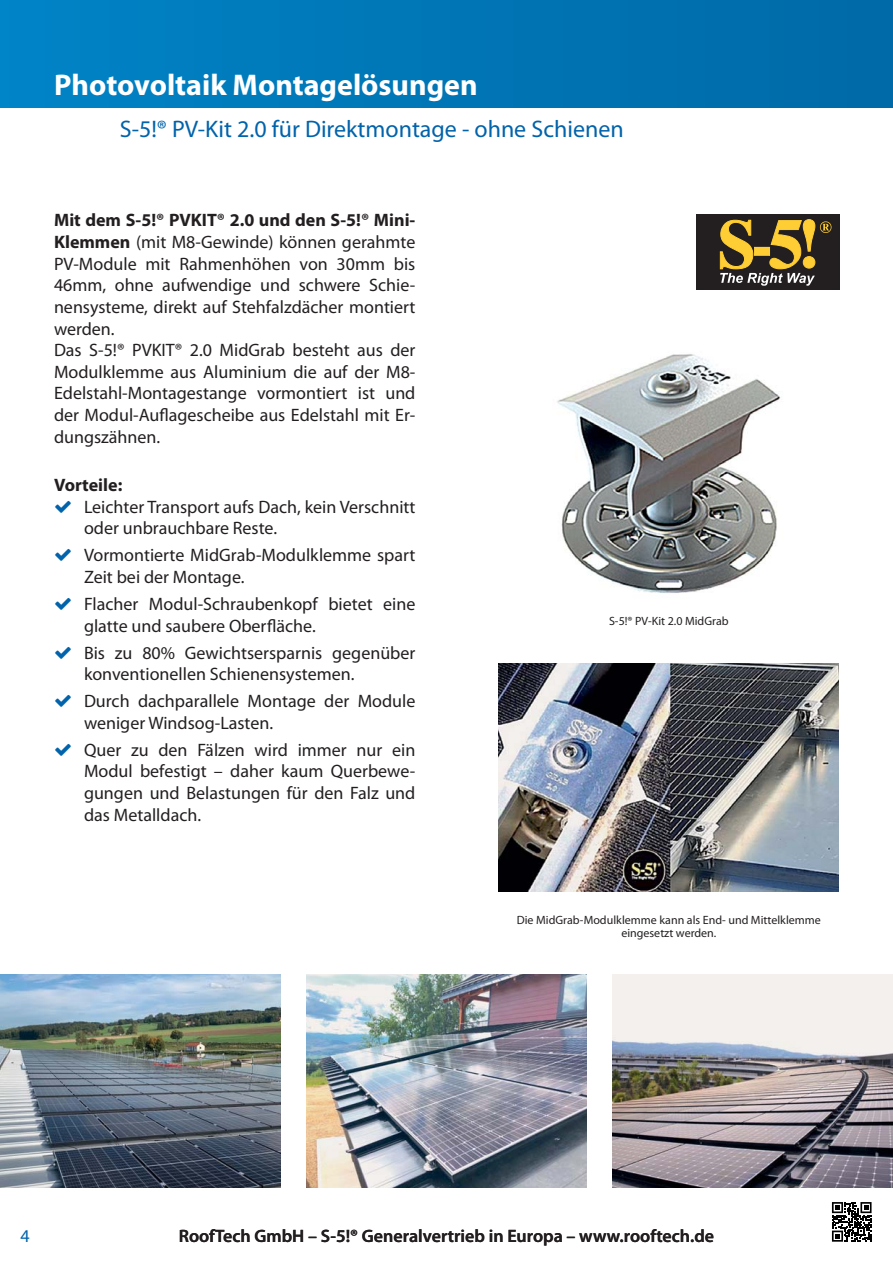
<style>
.page{position:relative;width:893px;height:1263px;background:#fff}
.page>*{position:absolute;margin:0;border:0;box-sizing:border-box;transform-origin:0 0}
.t1{font:700 30px "Myriad Pro";color:#fff}
.t2{font:24px "Myriad Pro";color:#0063ab}
.t3{font:18px/21.6px "Myriad Pro";color:#231f20}
.t4{font:600 18px "Myriad Pro";color:#231f20}
.t5{font:700 18px "Myriad Pro";color:#231f20}
.t6{font:18px "Myriad Pro";color:#0063ab}
.t7{font:12px/13.5px "Myriad Pro";color:#231f20;text-align:center}
.s1{font-weight:700}
</style>
<div class="page">
<div style="left:0;top:0;width:893px;height:107px;background:linear-gradient(to right,#0083c6,#0069a7)"></div>
<img style="left:557px;top:354px;width:224px;height:239px">
<img style="left:0;top:975px;width:281px;height:212px">
<img style="left:306px;top:975px;width:281px;height:212px">
<img style="left:612px;top:975px;width:281px;height:212px">
<div style="left:696px;top:214px;width:143px;height:76px;background:#231f20"></div>
<svg style="left:720px;top:219px;width:111px;height:67px"></svg>
<svg style="left:831px;top:1202px;width:41px;height:40px"></svg>
<svg style="left:832px;top:1202px;width:39px;height:40px"></svg>
<img style="left:499px;top:663px;width:340px;height:229px">
<h1 class="t1" style="left:54px;top:73px;width:425px">Photovoltaik Montagelösungen</h1>
<h2 class="t2" style="left:120px;top:120px;width:505px">S-5!® PV-Kit 2.0 für Direktmontage - ohne Schienen</h2>
<p class="t3" style="left:54px;top:211px;width:363px"><span class="s1">Mit dem S-5!® PVKIT® 2.0 und den S-5!® Mini-Klemmen</span> (mit M8-Gewinde) können gerahmte PV-Module mit Rahmenhöhen von 30mm bis 46mm, ohne aufwendige und schwere Schie&shy;nensysteme, direkt auf Stehfalzdächer montiert werden.<br>Das S-5!® PVKIT® 2.0 MidGrab besteht aus der Modulklemme aus Aluminium die auf der M8- Edelstahl-Montagestange vormontiert ist und der Modul-Auflagescheibe aus Edelstahl mit Er&shy;dungszähnen.</p>
<p class="t5" style="left:54px;top:478px;width:70px">Vorteile:</p>
<p class="t3" style="left:84px;top:498px;width:333px">Leichter Transport aufs Dach, kein Verschnitt oder unbrauchbare Reste.</p>
<p class="t3" style="left:84px;top:546px;width:333px">Vormontierte MidGrab-Modulklemme spart<br>Zeit bei der Montage.</p>
<p class="t3" style="left:84px;top:595px;width:333px">Flacher Modul-Schraubenkopf bietet eine glatte und saubere Oberfläche.</p>
<p class="t3" style="left:84px;top:643px;width:333px">Bis zu 80% Gewichtsersparnis gegenüber konventionellen Schienensystemen.</p>
<p class="t3" style="left:84px;top:692px;width:333px">Durch dachparallele Montage der Module weniger Windsog-Lasten.</p>
<p class="t3" style="left:84px;top:741px;width:333px;text-align:justify">Quer zu den Fälzen wird immer nur ein Modul befestigt – daher kaum Querbewe&shy;gungen und Belastungen für den Falz und das Metalldach.</p>
<p class="t7" style="left:609px;top:615px;width:121px">S-5!® PV-Kit 2.0 MidGrab</p>
<p class="t7" style="left:517px;top:914px;width:306px">Die MidGrab-Modulklemme kann als End- und Mittelklemme eingesetzt werden.</p>
<p class="t6" style="left:21px;top:1229px;width:11px">4</p>
<p class="t4" style="left:179px;top:1229px;width:537px">RoofTech GmbH – S-5!® Generalvertrieb in Europa – www.rooftech.de</p>
</div>
